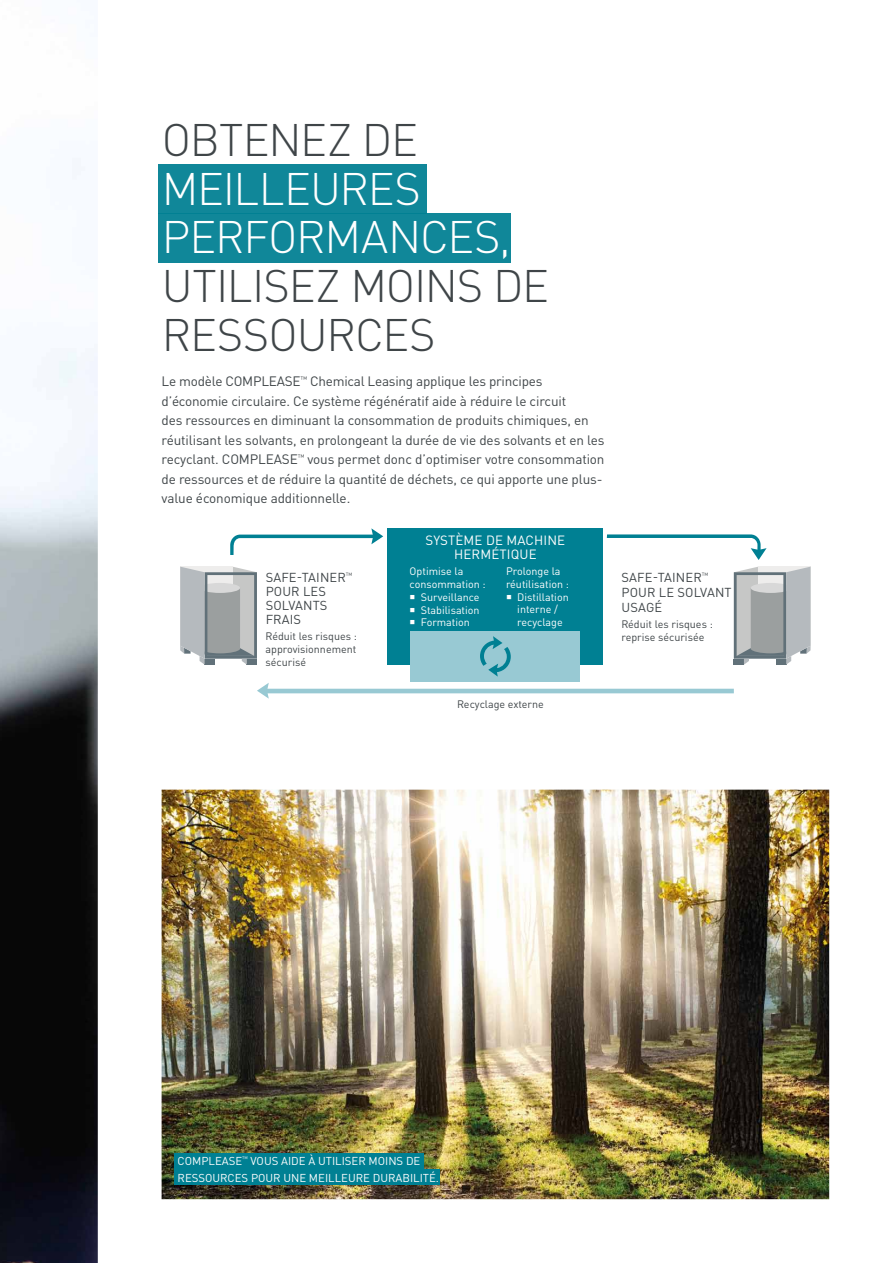
<style>
.page{position:relative;width:893px;height:1263px;background:#fff}
.page>*{position:absolute;margin:0;border:0;box-sizing:border-box;transform-origin:0 0}
.t1{font:300 45px/48.8px "DIN Pro";letter-spacing:-.025em;color:#3f4548}
.t2{font:300 45px/48.8px "DIN Pro";letter-spacing:-.025em;color:#fff}
.t3{font:13.5px/19.5px "DIN Pro";letter-spacing:-.01em;color:#3f4548}
.t4{font:13.35px/14px "DIN Pro";letter-spacing:.01em;color:#fff;text-align:center}
.t5{font:12.9px/14px "DIN Pro";letter-spacing:.01em;color:#3f4548;text-align:justify}
.t6{font:11.4px "DIN Pro";color:#fff}
.t7{font:10.65px/12.9px "DIN Pro";color:#fff}
.t8{font:10.65px/12.9px "DIN Pro";color:#3f4548;text-align:justify}
.t9{font:7.5px "DIN Pro";color:#3f4548}
</style>
<div class="page">
<img style="left:0;top:158px;width:98px;height:1105px">
<img style="left:162px;top:790px;width:667px;height:409px">
<div style="left:175px;top:1153px;width:249px;height:16px;background:#008093"></div>
<div style="left:175px;top:1169px;width:265px;height:16px;background:#008093"></div>
<div style="left:388px;top:528px;width:215px;height:136px;background:#008093"></div>
<div style="left:411px;top:631px;width:169px;height:50px;background:#98c9d3"></div>
<svg style="left:480px;top:636px;width:31px;height:41px"></svg>
<svg style="left:257px;top:683px;width:12px;height:16px"></svg>
<hr style="left:267px;top:689px;width:467px;height:4px;background:#98c9d3">
<svg style="left:607px;top:534px;width:160px;height:26px"></svg>
<svg style="left:230px;top:528px;width:153px;height:27px"></svg>
<svg style="left:734px;top:567px;width:77px;height:98px;background:#afb3b5"></svg>
<svg style="left:180px;top:567px;width:77px;height:98px;background:#aeb3b5"></svg>
<div style="left:158px;top:164px;width:269px;height:50px;background:#108799"></div>
<div style="left:158px;top:214px;width:353px;height:49px;background:#108799"></div>
<h1 class="t1" style="left:162px;top:112px;width:258px">OBTENEZ DE</h1>
<h1 class="t2" style="left:162px;top:161px;width:351px">MEILLEURES<br>PERFORMANCES,</h1>
<h1 class="t1" style="left:162px;top:258px;width:389px">UTILISEZ MOINS DE<br>RESSOURCES</h1>
<p class="t3" style="left:162px;top:371px;width:101px">Le modèle COMPLEASE</p>
<p class="t3" style="left:162px;top:371px;width:444px;text-indent:139px"><sup>™</sup> Chemical Leasing applique les principes d’économie circulaire. Ce système régénératif aide à réduire le circuit<br>des ressources en diminuant la consommation de produits chimiques, en réutilisant les solvants, en prolongeant la durée de vie des solvants et en les recyclant. CO MPLEASE</p>
<p class="t3" style="left:162px;top:449px;width:444px;text-indent:136px"><sup>™</sup> vous permet donc d’optimiser votre consommation de ressources et de réduire la quantité de déchets, ce qui apporte une plus&shy;value économique additionnelle.</p>
<p class="t5" style="left:266px;top:570px;width:45px">SAFE-TAINER</p>
<p class="t9" style="left:346px;top:569px;width:8px">™</p>
<p class="t5" style="left:266px;top:584px;width:63px">pour les solvants frais</p>
<p class="t8" style="left:266px;top:629px;width:93px">Réduit les risques : approvisionnement sécurisé</p>
<p class="t4" style="left:426px;top:532px;width:141px">Systèm e de mach ine h erm étique</p>
<p class="t7" style="left:410px;top:564px;width:78px">Optimise la consommation :</p>
<p class="t7" style="left:410px;top:590px;width:72px">○ Surveillance</p>
<p class="t7" style="left:410px;top:603px;width:72px">○ Stabilisation</p>
<p class="t7" style="left:410px;top:615px;width:62px">○ Formation</p>
<p class="t7" style="left:506px;top:564px;width:64px">Prolonge la réutilisation :</p>
<p class="t7" style="left:506px;top:590px;width:64px;text-align:center">○ Distillation interne / recyclage</p>
<p class="t8" style="left:457px;top:697px;width:88px">Recyclage externe</p>
<p class="t5" style="left:622px;top:570px;width:45px">SAFE-TAINER</p>
<p class="t9" style="left:702px;top:569px;width:8px">™</p>
<p class="t5" style="left:622px;top:584px;width:111px;line-height:15px">pour le solvant usagé</p>
<p class="t8" style="left:621px;top:617px;width:93px">Réduit les risques : reprise sécurisée</p>
<p class="t6" style="left:178px;top:1152px;width:32px">COMPLEASE</p>
<p class="t6" style="left:242px;top:1152px;width:17px"><sup>™</sup> VOUS</p>
<p class="t6" style="left:281px;top:1152px;width:44px">AIDE À UTILISER</p>
<p class="t6" style="left:368px;top:1152px;width:17px">MOINS</p>
<p class="t6" style="left:406px;top:1152px;width:14px">DE</p>
<p class="t6" style="left:178px;top:1169px;width:8px">RESSOURCES</p>
<p class="t6" style="left:251px;top:1169px;width:8px">POUR</p>
<p class="t6" style="left:283px;top:1169px;width:9px">UNE</p>
<p class="t6" style="left:309px;top:1169px;width:17px">MEILLEURE</p>
<p class="t6" style="left:373px;top:1169px;width:16px">DURA</p>
<p class="t6" style="left:402px;top:1169px;width:14px">BILITÉ</p>
<p class="t6" style="left:436px;top:1169px;width:5px">.</p>
</div>
